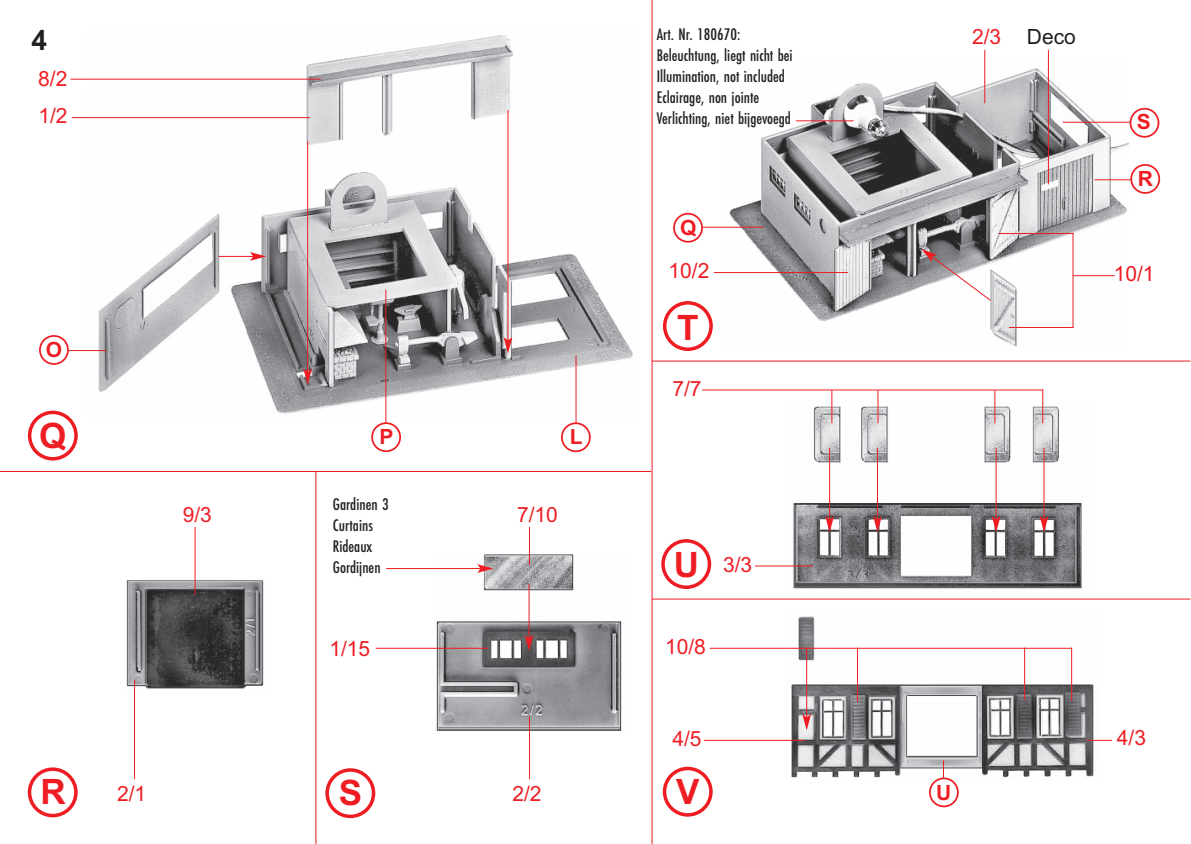
<style>
.page{position:relative;width:1191px;height:844px;background:#fff}
.page>*{position:absolute;margin:0;border:0;box-sizing:border-box;transform-origin:0 0}
.t1{font:700 35px "Arial";color:#ee1d23}
.t2{font:700 28px "Arial";color:#231f20}
.t3{font:21px "Arial";color:#ee1d23}
.t4{font:700 21px "Arial";color:#ee1d23}
.t5{font:21px "Arial";color:#231f20}
.t6{font:17.5px/21px "Futura EF Medium Con";color:#231f20}
</style>
<div class="page">
<hr style="left:651px;top:0;width:1px;height:843px;background:#ee1d23">
<hr style="left:315px;top:471px;width:1px;height:372px;background:#ee1d23">
<hr style="left:652px;top:360px;width:538px;height:1px;background:#ee1d23">
<hr style="left:652px;top:598px;width:538px;height:1px;background:#ee1d23">
<hr style="left:0;top:471px;width:651px;height:1px;background:#ee1d23">
<img style="left:86px;top:35px;width:547px;height:382px">
<img style="left:432px;top:554px;width:190px;height:177px">
<img style="left:126px;top:576px;width:138px;height:113px">
<img style="left:725px;top:62px;width:403px;height:285px">
<img style="left:788px;top:402px;width:294px;height:187px">
<img style="left:784px;top:616px;width:315px;height:162px">
<svg style="left:28px;top:410px;width:50px;height:50px"></svg>
<svg style="left:28px;top:767px;width:50px;height:50px"></svg>
<svg style="left:325px;top:768px;width:50px;height:49px"></svg>
<svg style="left:663px;top:301px;width:50px;height:50px"></svg>
<svg style="left:661px;top:539px;width:50px;height:50px"></svg>
<svg style="left:663px;top:766px;width:49px;height:50px"></svg>
<div style="left:36px;top:68px;width:51px;height:24px;background:#fff"></div>
<hr style="left:575px;top:355px;width:1px;height:68px;background:#ee1d23">
<hr style="left:195px;top:527px;width:1px;height:67px;background:#ee1d23">
<hr style="left:529px;top:527px;width:1px;height:38px;background:#ee1d23">
<hr style="left:134px;top:680px;width:1px;height:99px;background:#ee1d23">
<div style="left:1112px;top:263px;width:48px;height:25px;background:#fff"></div>
<hr style="left:1072px;top:233px;width:1px;height:95px;background:#ee1d23">
<hr style="left:998px;top:233px;width:75px;height:1px;background:#ee1d23">
<hr style="left:1009px;top:327px;width:64px;height:1px;background:#ee1d23">
<hr style="left:1073px;top:275px;width:41px;height:1px;background:#ee1d23">
<hr style="left:714px;top:272px;width:134px;height:1px;background:#ee1d23">
<hr style="left:529px;top:716px;width:1px;height:63px;background:#ee1d23">
<hr style="left:376px;top:647px;width:112px;height:1px;background:#ee1d23">
<hr style="left:709px;top:647px;width:362px;height:1px;background:#ee1d23">
<hr style="left:857px;top:647px;width:1px;height:54px;background:#ee1d23">
<hr style="left:1024px;top:647px;width:1px;height:53px;background:#ee1d23">
<hr style="left:1071px;top:647px;width:1px;height:53px;background:#ee1d23">
<hr style="left:385px;top:290px;width:1px;height:133px;background:#ee1d23">
<hr style="left:68px;top:350px;width:38px;height:1px;background:#ee1d23">
<hr style="left:72px;top:117px;width:238px;height:1px;background:#ee1d23">
<hr style="left:984px;top:50px;width:1px;height:53px;background:#ee1d23">
<hr style="left:796px;top:120px;width:57px;height:1px;background:#ee1d23">
<hr style="left:1048px;top:50px;width:1px;height:134px;background:#ee1d23">
<hr style="left:71px;top:79px;width:250px;height:1px;background:#ee1d23">
<hr style="left:702px;top:227px;width:61px;height:1px;background:#ee1d23">
<hr style="left:1062px;top:122px;width:68px;height:1px;background:#ee1d23">
<hr style="left:1094px;top:179px;width:37px;height:1px;background:#ee1d23">
<hr style="left:507px;top:110px;width:1px;height:230px;background:#ee1d23">
<svg style="left:503px;top:337px;width:9px;height:16px"></svg>
<hr style="left:307px;top:141px;width:1px;height:230px;background:#ee1d23">
<svg style="left:303px;top:368px;width:9px;height:16px"></svg>
<hr style="left:218px;top:256px;width:35px;height:1px;background:#ee1d23">
<svg style="left:250px;top:252px;width:16px;height:9px"></svg>
<hr style="left:528px;top:583px;width:1px;height:55px;background:#ee1d23">
<svg style="left:524px;top:634px;width:9px;height:17px"></svg>
<hr style="left:386px;top:568px;width:94px;height:1px;background:#ee1d23">
<svg style="left:477px;top:564px;width:16px;height:8px"></svg>
<hr style="left:829px;top:447px;width:1px;height:72px;background:#ee1d23">
<svg style="left:825px;top:516px;width:9px;height:16px"></svg>
<hr style="left:877px;top:447px;width:1px;height:72px;background:#ee1d23">
<svg style="left:873px;top:516px;width:9px;height:16px"></svg>
<hr style="left:995px;top:447px;width:1px;height:72px;background:#ee1d23">
<svg style="left:991px;top:516px;width:9px;height:16px"></svg>
<hr style="left:1043px;top:447px;width:1px;height:72px;background:#ee1d23">
<svg style="left:1039px;top:516px;width:9px;height:16px"></svg>
<hr style="left:806px;top:647px;width:1px;height:70px;background:#ee1d23">
<svg style="left:802px;top:714px;width:9px;height:16px"></svg>
<svg style="left:561px;top:422px;width:30px;height:30px"></svg>
<svg style="left:39px;top:335px;width:30px;height:30px"></svg>
<svg style="left:371px;top:422px;width:30px;height:30px"></svg>
<svg style="left:921px;top:249px;width:70px;height:52px"></svg>
<svg style="left:673px;top:213px;width:30px;height:29px"></svg>
<svg style="left:1130px;top:164px;width:30px;height:30px"></svg>
<svg style="left:1129px;top:108px;width:30px;height:30px"></svg>
<hr style="left:702px;top:389px;width:341px;height:1px;background:#ee1d23">
<hr style="left:704px;top:739px;width:100px;height:1px;background:#ee1d23">
<svg style="left:1086px;top:739px;width:26px;height:1px"></svg>
<hr style="left:755px;top:565px;width:58px;height:1px;background:#ee1d23">
<hr style="left:831px;top:390px;width:1px;height:33px;background:#ee1d23">
<hr style="left:877px;top:390px;width:1px;height:33px;background:#ee1d23">
<hr style="left:994px;top:390px;width:1px;height:33px;background:#ee1d23">
<hr style="left:1042px;top:390px;width:1px;height:33px;background:#ee1d23">
<svg style="left:929px;top:760px;width:29px;height:47px"></svg>
<h2 class="t2" style="left:31px;top:24px;width:17px">4</h2>
<p class="t3" style="left:38px;top:66px;width:31px">8/2</p>
<p class="t3" style="left:38px;top:103px;width:31px">1/2</p>
<p class="t4" style="left:46px;top:337px;width:18px">O</p>
<h1 class="t1" style="left:39px;top:415px;width:29px">Q</h1>
<p class="t3" style="left:183px;top:502px;width:31px">9/3</p>
<p class="t6" style="left:656px;top:25px;width:137px">Art. Nr. 180670:<br>Beleuchtung, liegt nicht bei<br>Illumination, not included<br>Eclairage, non jointe<br>Verlichting, niet bijgevoegd</p>
<p class="t4" style="left:680px;top:215px;width:18px">Q</p>
<p class="t3" style="left:972px;top:25px;width:31px">2/3</p>
<p class="t5" style="left:1027px;top:25px;width:51px">Deco</p>
<p class="t4" style="left:1137px;top:110px;width:16px">S</p>
<p class="t4" style="left:1137px;top:166px;width:17px">R</p>
<p class="t3" style="left:668px;top:258px;width:42px">10/2</p>
<p class="t3" style="left:1113px;top:262px;width:42px">10/1</p>
<h1 class="t1" style="left:677px;top:307px;width:23px">T</h1>
<p class="t4" style="left:379px;top:424px;width:16px">P</p>
<p class="t6" style="left:333px;top:494px;width:57px">Gardinen 3<br>Curtains<br>Rideaux<br>Gordijnen</p>
<p class="t4" style="left:569px;top:425px;width:14px">L</p>
<p class="t3" style="left:517px;top:502px;width:42px">7/10</p>
<p class="t3" style="left:672px;top:376px;width:31px">7/7</p>
<h1 class="t1" style="left:674px;top:544px;width:27px">U</h1>
<p class="t3" style="left:723px;top:552px;width:31px">3/3</p>
<p class="t3" style="left:329px;top:636px;width:42px">1/15</p>
<p class="t3" style="left:665px;top:634px;width:42px">10/8</p>
<p class="t3" style="left:672px;top:726px;width:31px">4/5</p>
<p class="t3" style="left:1116px;top:725px;width:31px">4/3</p>
<h1 class="t1" style="left:40px;top:770px;width:27px">R</h1>
<h1 class="t1" style="left:339px;top:772px;width:25px">S</h1>
<p class="t3" style="left:117px;top:780px;width:31px">2/1</p>
<p class="t3" style="left:512px;top:780px;width:31px">2/2</p>
<h1 class="t1" style="left:676px;top:771px;width:25px">V</h1>
<p class="t4" style="left:936px;top:780px;width:17px">U</p>
</div>
